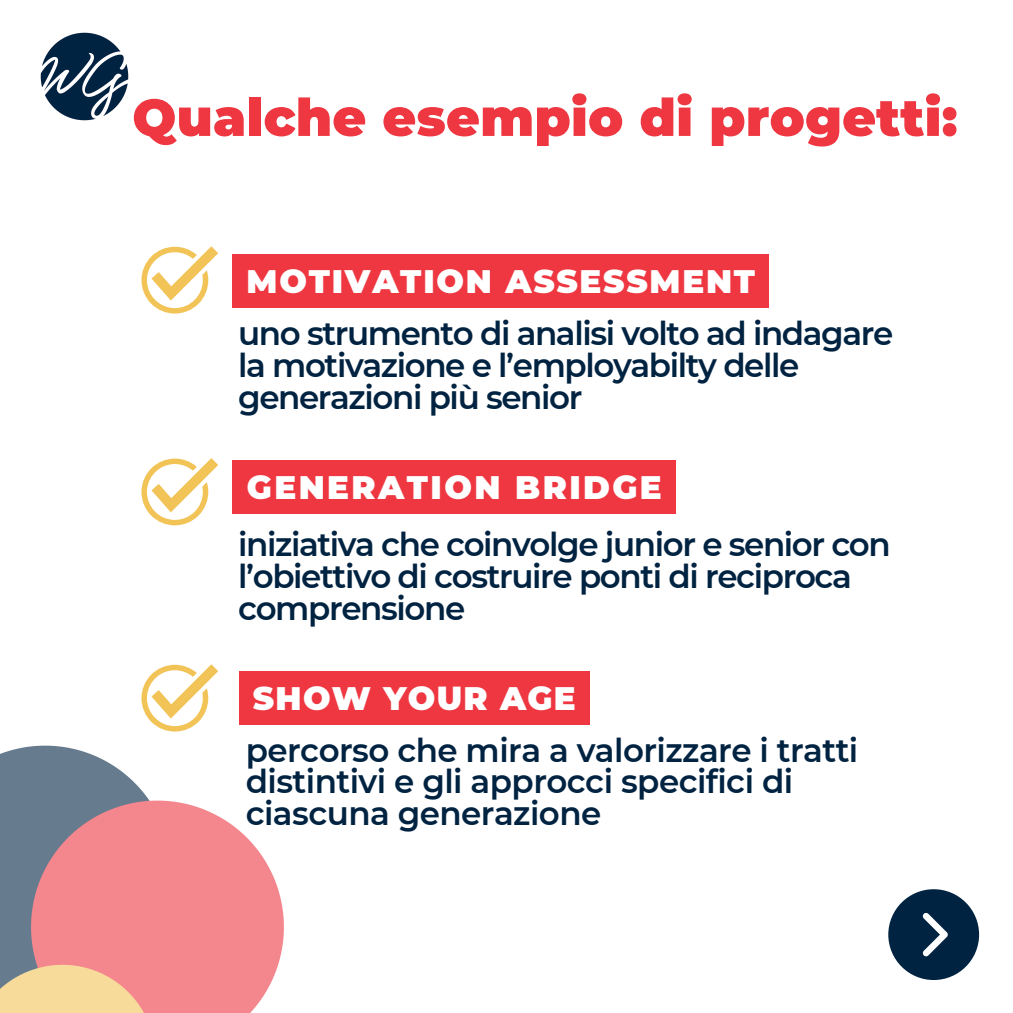
<style>
.page{position:relative;width:1013px;height:1013px;background:#fff}
.page>*{position:absolute;margin:0;border:0;box-sizing:border-box;transform-origin:0 0}
.t1{font:900 51.88px "Montserrat";letter-spacing:.005em;color:#ee3741}
.t2{font:600 32.5px/31.9px "Montserrat";letter-spacing:-.04em;color:#002341}
.t3{font:600 32.5px/31.9px "Montserrat";letter-spacing:-.015em;color:#002341}
.t4{font:900 32.5px "Montserrat";letter-spacing:.055em;color:#fff}
.t5{font:900 32.5px "Montserrat";letter-spacing:.075em;color:#fff}
</style>
<div class="page">
<img style="left:40px;top:32px;width:89px;height:89px">
<svg style="left:888px;top:889px;width:91px;height:91px"></svg>
<svg style="left:141px;top:458px;width:77px;height:67px"></svg>
<svg style="left:141px;top:664px;width:77px;height:67px"></svg>
<svg style="left:141px;top:246px;width:92px;height:68px"></svg>
<svg style="left:0;top:745px;width:149px;height:219px;fill:#667b8d"></svg>
<svg style="left:31px;top:800px;width:253px;height:212px;fill:#f4878d"></svg>
<svg style="left:0;top:964px;width:155px;height:48px"></svg>
<div style="left:233px;top:460px;width:443px;height:54px;background:#ee3741"></div>
<div style="left:239px;top:671px;width:350px;height:53px;background:#ee3741"></div>
<div style="left:233px;top:254px;width:536px;height:54px;background:#ee3741"></div>
<p class="t1" style="left:132px;top:86px;width:826px">Qualche esempio di progetti:</p>
<p class="t4" style="left:247px;top:261px;width:510px">MOTIVATION ASSESSMENT</p>
<h2 class="t2" style="left:238px;top:317px;width:656px">uno strumento di analisi volto ad indagare la motivazione e l’employabilty delle generazioni più senior</h2>
<p class="t5" style="left:247px;top:467px;width:416px">GENERATION BRIDGE</p>
<h1 class="t2" style="left:238px;top:528px;width:654px">iniziativa che coinvolge junior e senior con l’obiettivo di costruire ponti di reciproca comprensione</h1>
<p class="t4" style="left:253px;top:678px;width:324px">SHOW YOUR AGE</p>
<h2 class="t3" style="left:246px;top:734px;width:614px">percorso che mira a valorizzare i tratti distintivi e gli approcci specifici di ciascuna generazione</h2>
</div>
